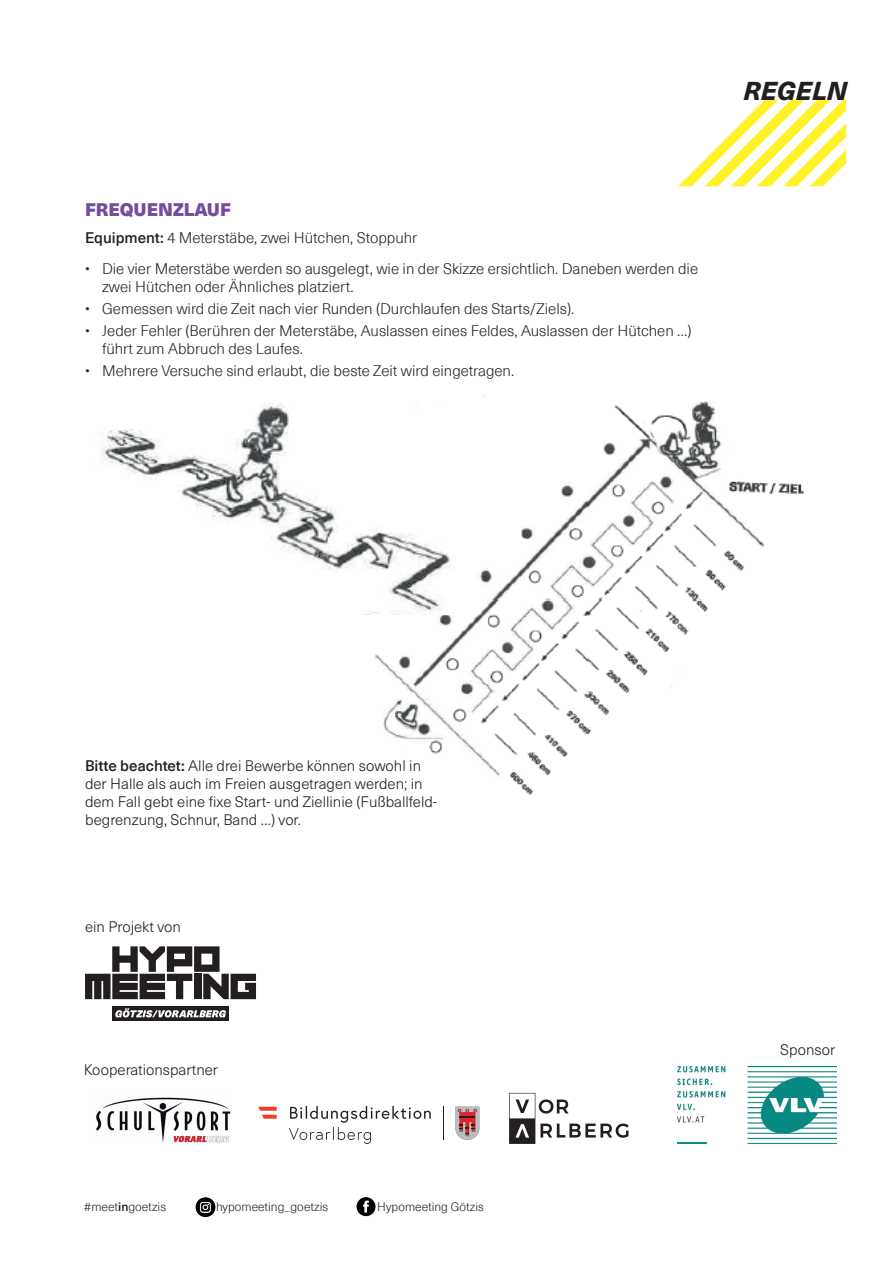
<style>
.page{position:relative;width:893px;height:1263px;background:#fff}
.page>*{position:absolute;margin:0;border:0;box-sizing:border-box;transform-origin:0 0}
.t1{font:italic 800 25.5px "Neue Haas Unica W1 G";color:#231f20}
.t2{font:900 18px "Neue Haas Unica W1 G";color:#754d9f}
.t3{font:300 15px/18px "Neue Haas Unica Pro";color:#231f20}
.t4{font:300 15px/18px "Neue Haas Unica W1 G";color:#231f20}
.t5{font:300 12px "Neue Haas Unica Pro";color:#231f20}
.s1{font-weight:500}
.s2{font-family:"Neue Haas Unica Pro";font-weight:500}
</style>
<div class="page">
<img style="left:195px;top:1197px;width:21px;height:20px">
<img style="left:356px;top:1197px;width:20px;height:19px">
<img style="left:367px;top:394px;width:437px;height:401px">
<img style="left:102px;top:403px;width:353px;height:211px">
<svg style="left:678px;top:99px;width:168px;height:87px"></svg>
<img style="left:677px;top:1067px;width:159px;height:77px">
<svg style="left:112px;top:1007px;width:117px;height:14px"></svg>
<svg style="left:115px;top:1008px;width:111px;height:9px"></svg>
<svg style="left:85px;top:946px;width:171px;height:53px"></svg>
<hr style="left:443px;top:1107px;width:1px;height:33px;background:#231f20">
<svg style="left:455px;top:1107px;width:24px;height:33px"></svg>
<svg style="left:289px;top:1106px;width:142px;height:38px"></svg>
<svg style="left:258px;top:1107px;width:19px;height:12px"></svg>
<img style="left:96px;top:1097px;width:135px;height:46px">
<svg style="left:509px;top:1093px;width:120px;height:51px"></svg>
<p class="t2" style="left:85px;top:196px;width:147px">FREQUENZLAUF</p>
<p class="t3" style="left:85px;top:229px;width:334px"><span class="s1">Equipment:</span> 4 Meterstäbe, zwei Hütchen, Stoppuhr</p>
<p class="t3" style="left:102px;top:259px;width:597px;text-indent:-17px">• Die vier Meterstäbe werden so ausgelegt, wie in der Skizze ersichtlich. Daneben werden die zwei Hütchen oder Ähnliches platziert.</p>
<p class="t3" style="left:85px;top:300px;width:491px">• Gemessen wird die Zeit nach vier Runden (Durchlaufen des Starts/Ziels).</p>
<p class="t3" style="left:102px;top:322px;width:591px;text-indent:-17px">• Jeder Fehler (Berühren der Meterstäbe, Auslassen eines Feldes, Auslassen der Hütchen …) führt zum Abbruch des Laufes.</p>
<p class="t3" style="left:85px;top:362px;width:431px">• Mehrere Versuche sind erlaubt, die beste Zeit wird eingetragen.</p>
<h1 class="t1" style="left:743px;top:71px;width:105px">REGELN</h1>
<p class="t4" style="left:85px;top:755px;width:354px"><span class="s2">Bitte beachtet:</span> Alle drei Bewerbe können sowohl in der Halle als auch im Freien ausgetragen werden; in dem Fall gebt eine fixe Start- und Ziellinie (Fußballfeld&shy;begrenzung, Schnur, Band …) vor.</p>
<p class="t4" style="left:85px;top:917px;width:97px">ein Projekt von</p>
<p class="t4" style="left:84px;top:1059px;width:136px">Kooperationspartner</p>
<p class="t5" style="left:84px;top:1199px;width:84px">#meet<span class="s1">in</span>goetzis</p>
<p class="t5" style="left:216px;top:1199px;width:114px">hypomeeting_goetzis</p>
<p class="t5" style="left:377px;top:1199px;width:108px">Hypomeeting Götzis</p>
<p class="t4" style="left:780px;top:1040px;width:57px">Sponsor</p>
</div>
